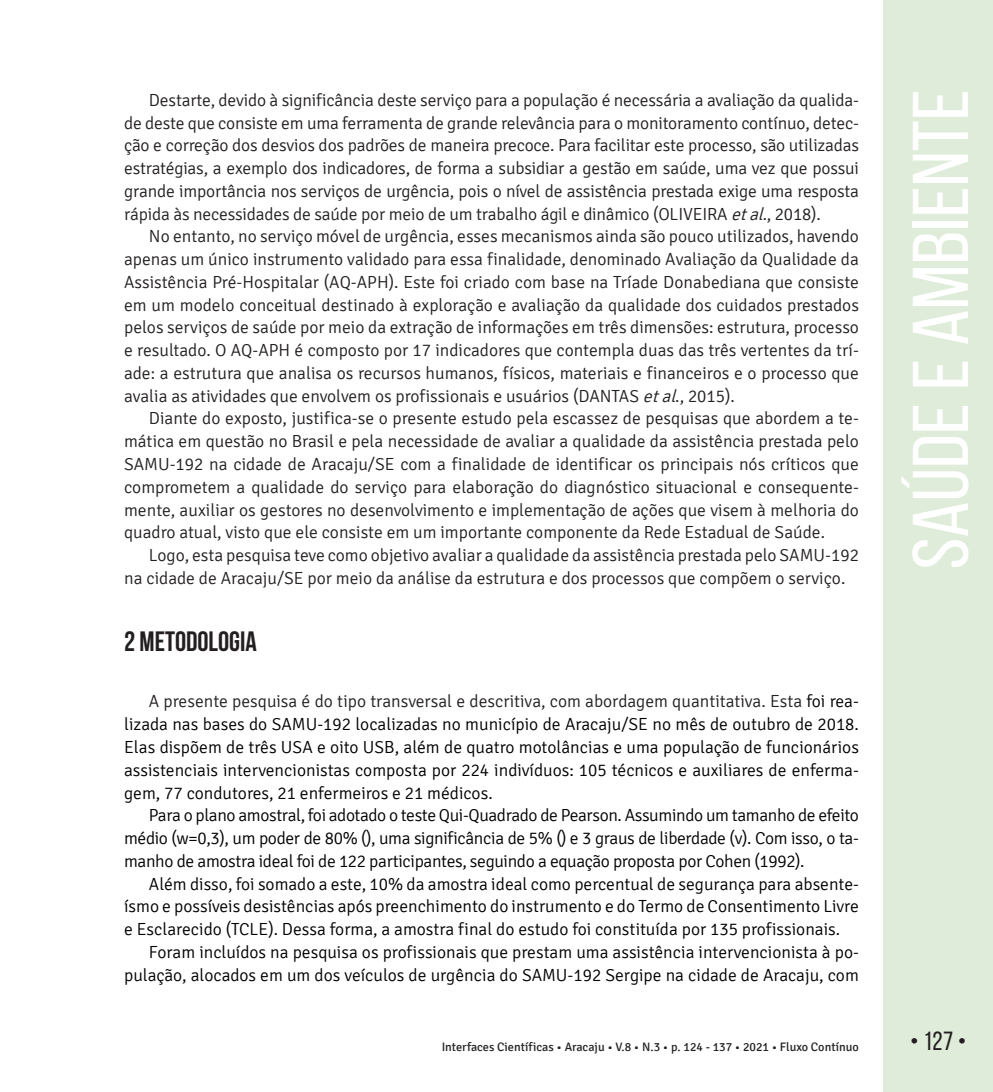
<style>
.page{position:relative;width:993px;height:1092px;background:#fff}
.page>*{position:absolute;margin:0;border:0;box-sizing:border-box;transform-origin:0 0}
.t1{font:78.75px "Bebas Neue";color:#fff;scale:1.09 1}
.t2{font:700 28px "Bebas Neue";color:#231f20}
.t3{font:26.25px "Bebas Neue";color:#231f20}
.t4{font:300 17.5px/22.8px "Signika";color:#231f20;text-align:justify}
.t5{font:300 17.5px/22.8px "Signika";color:#000001;text-align:justify}
.t6{font:12.25px "Signika";color:#231f20}
.s1{font-style:italic}
.s2{color:#231f20}
</style>
<div class="page">
<div style="left:883px;top:0;width:109px;height:1091px;background:#deecd9"></div>
<p class="t4" style="left:124px;top:89px;width:736px;text-indent:25px">Destarte, devido à significância deste serviço para a população é necessária a avaliação da qualida&shy;de deste que consiste em uma ferramenta de grande relevância para o monitoramento contínuo, detec&shy;ção e correção dos desvios dos padrões de maneira precoce. Para facilitar este processo, são utilizadas estratégias, a exemplo dos indicadores, de forma a subsidiar a gestão em saúde, uma vez que possui grande importância nos serviços de urgência, pois o nível de assistência prestada exige uma resposta rápida às necessidades de saúde por meio de um trabalho ágil e dinâmico (OLIVEIRA <span class="s1">etal</span>., 2018).</p>
<p class="t4" style="left:124px;top:225px;width:736px;text-indent:25px">No entanto, no serviço móvel de urgência, esses mecanismos ainda são pouco utilizados, havendo apenas um único instrumento validado para essa finalidade, denominado Avaliação da Qualidade da Assistência Pré-Hospitalar (AQ-APH). Este foi criado com base na Tríade Donabediana que consiste em um modelo conceitual destinado à exploração e avaliação da qualidade dos cuidados prestados pelos serviços de saúde por meio da extração de informações em três dimensões: estrutura, processo e resultado. O AQ-APH é composto por 17 indicadores que contempla duas das três vertentes da trí&shy;ade: a estrutura que analisa os recursos humanos, físicos, materiais e financeiros e o processo que avalia as atividades que envolvem os profissionais e usuários (DANTAS <span class="s1">etal</span>., 2015).</p>
<p class="t4" style="left:124px;top:407px;width:736px;text-indent:25px">Diante do exposto, justifica-se o presente estudo pela escassez de pesquisas que abordem a te&shy;mática em questão no Brasil e pela necessidade de avaliar a qualidade da assistência prestada pelo SAMU-192 na cidade de Aracaju/SE com a finalidade de identificar os principais nós críticos que comprometem a qualidade do serviço para elaboração do diagnóstico situacional e consequente&shy;mente, auxiliar os gestores no desenvolvimento e implementação de ações que visem à melhoria do quadro atual, visto que ele consiste em um importante componente da Rede Estadual de Saúde.</p>
<p class="t4" style="left:124px;top:544px;width:736px;text-indent:25px">Logo, esta pesquisa teve como objetivo avaliar a qualidade da assistência prestada pelo SAMU-192 na cidade de Aracaju/SE por meio da análise da estrutura e dos processos que compõem o serviço.</p>
<h2 class="t2" style="left:124px;top:626px;width:134px">2 METODOLOGIA</h2>
<p class="t5" style="left:124px;top:690px;width:736px;text-indent:25px"><span class="s2">A presente pesquisa é do tipo transversal e descritiva, com abordagem quantitativa. Esta</span> foi rea&shy;lizada nas bases do SAMU-192 localizadas no município de Aracaju/SE no mês de outubro de 2018.<br>Elas dispõem de três USA e oito USB, além de quatro motolâncias e uma população de funcionários assistenciais intervencionistas composta por 224 indivíduos: 105 técnicos e auxiliares de enferma&shy;gem, 77 condutores, 21 enfermeiros e 21 médicos.</p>
<p class="t5" style="left:124px;top:804px;width:736px;text-indent:25px">Para o plano amostral, foi adotado o teste Qui-Quadrado de Pearson. Assumindo um tamanho de efeito médio (w=0,3), um poder de 80% (), uma significância de 5% () e 3 graus de liberdade (v). Com isso, o ta&shy;manho de amostra ideal foi de 122 participantes, seguindo a equação proposta por Cohen (1992).</p>
<p class="t5" style="left:124px;top:872px;width:736px;text-indent:25px">Além disso, foi somado a este, 10% da amostra ideal como percentual de segurança para absente&shy;ísmo e possíveis desistências após preenchimento do instrumento e do Termo de Consentimento Livre e Esclarecido (TCLE). Dessa forma, a amostra final do estudo foi constituída por 135 profissionais.</p>
<p class="t5" style="left:124px;top:940px;width:736px;text-align:right">Foram incluídos na pesquisa os profissionais que prestam uma assistência intervencionista à po&shy;pulação, alocados em um dos veículos de urgência do SAMU-192 Sergipe na cidade de Aracaju, com</p>
<h1 class="t1" style="left:897px;top:569px;width:442px;rotate:-90deg">Saúde e Ambiente</h1>
<p class="t6" style="left:441px;top:1040px;width:418px">Interfaces Científicas • Aracaju • V.8 • N.3 • p. 124 - 137 • 2021 • Fluxo Contínuo</p>
<h3 class="t3" style="left:909px;top:1026px;width:58px">• 127 •</h3>
</div>
